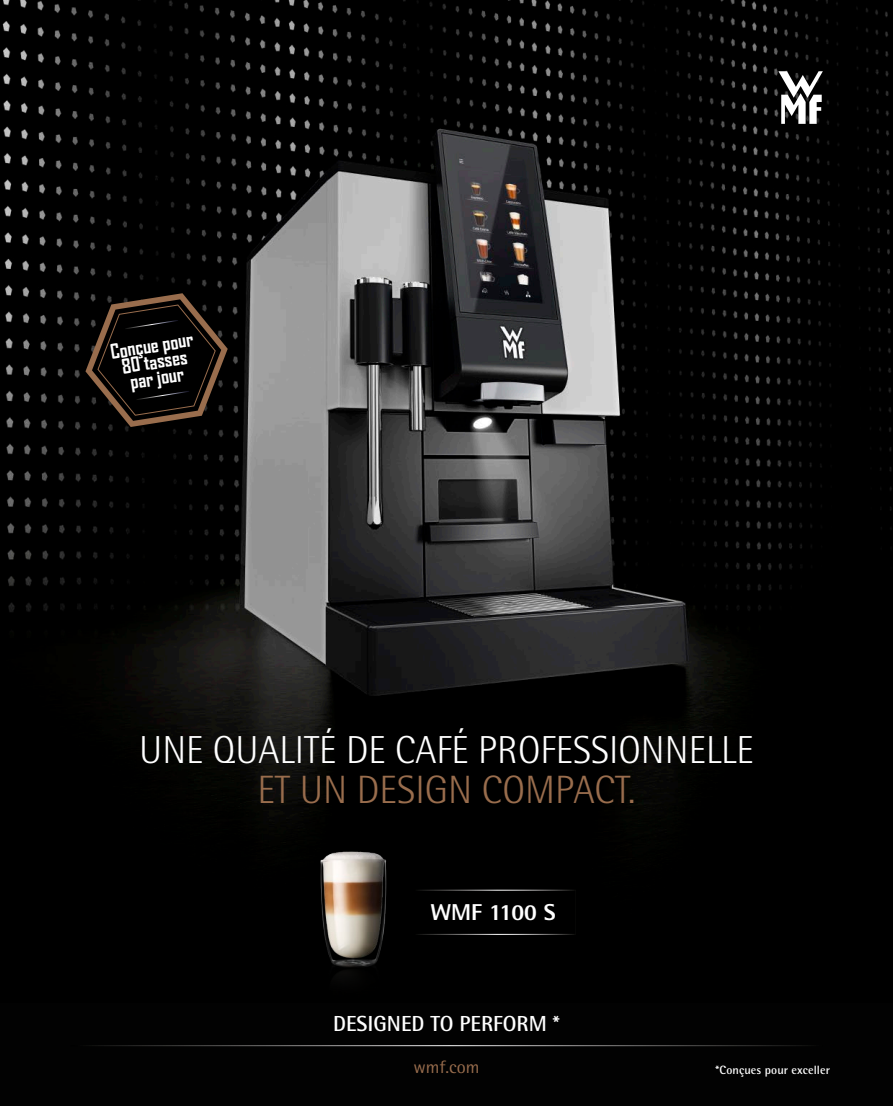
<style>
.page{position:relative;width:893px;height:1106px;background:#fff}
.page>*{position:absolute;margin:0;border:0;box-sizing:border-box;transform-origin:0 0}
.t1{font:300 39.45px "WMF Rotis";color:#996d4d}
.t2{font:300 39px "WMF Rotis";color:#fff}
.t3{font:700 22.95px "WMF Rotis";color:#fff}
.t4{font:500 21.75px "WMF Rotis";color:#fff}
.Paragrafo_base{font:700 19.5px/16.5px "Agency FB";color:#fff;text-align:center}
.t5{font:18px "WMF Rotis";color:#996d4d}
.t6{font:500 12px "WMF Rotis";letter-spacing:.01em;color:#fff}
</style>
<div class="page">
<img style="left:0;top:0;width:893px;height:1003px">
<div style="left:0;top:1003px;width:893px;height:103px;background:#020202"></div>
<svg style="left:778px;top:71px;width:45px;height:53px"></svg>
<hr style="left:71px;top:1045px;width:751px;height:1px;background:#fff">
<img style="left:317px;top:828px;width:78px;height:175px">
<svg style="left:85px;top:293px;width:143px;height:134px;background:#17100c"></svg>
<p class="Paragrafo_base" style="left:109px;top:343px;width:85px;rotate:-9deg">Conçue pour<br>80 tasses par jour</p>
<p class="t2" style="left:139px;top:727px;width:616px">UNE QUALITÉ DE CAFÉ PROFESSIONNELLE</p>
<p class="t1" style="left:257px;top:767px;width:380px">ET UN DESIGN COMPACT.</p>
<p class="t3" style="left:430px;top:897px;width:127px">WMF 1100 S</p>
<p class="t4" style="left:333px;top:1010px;width:228px">DESIGNED TO PERFORM *</p>
<p class="t5" style="left:413px;top:1056px;width:68px">wmf.com</p>
<p class="t6" style="left:715px;top:1062px;width:116px">*Conçues pour exceller</p>
</div>
